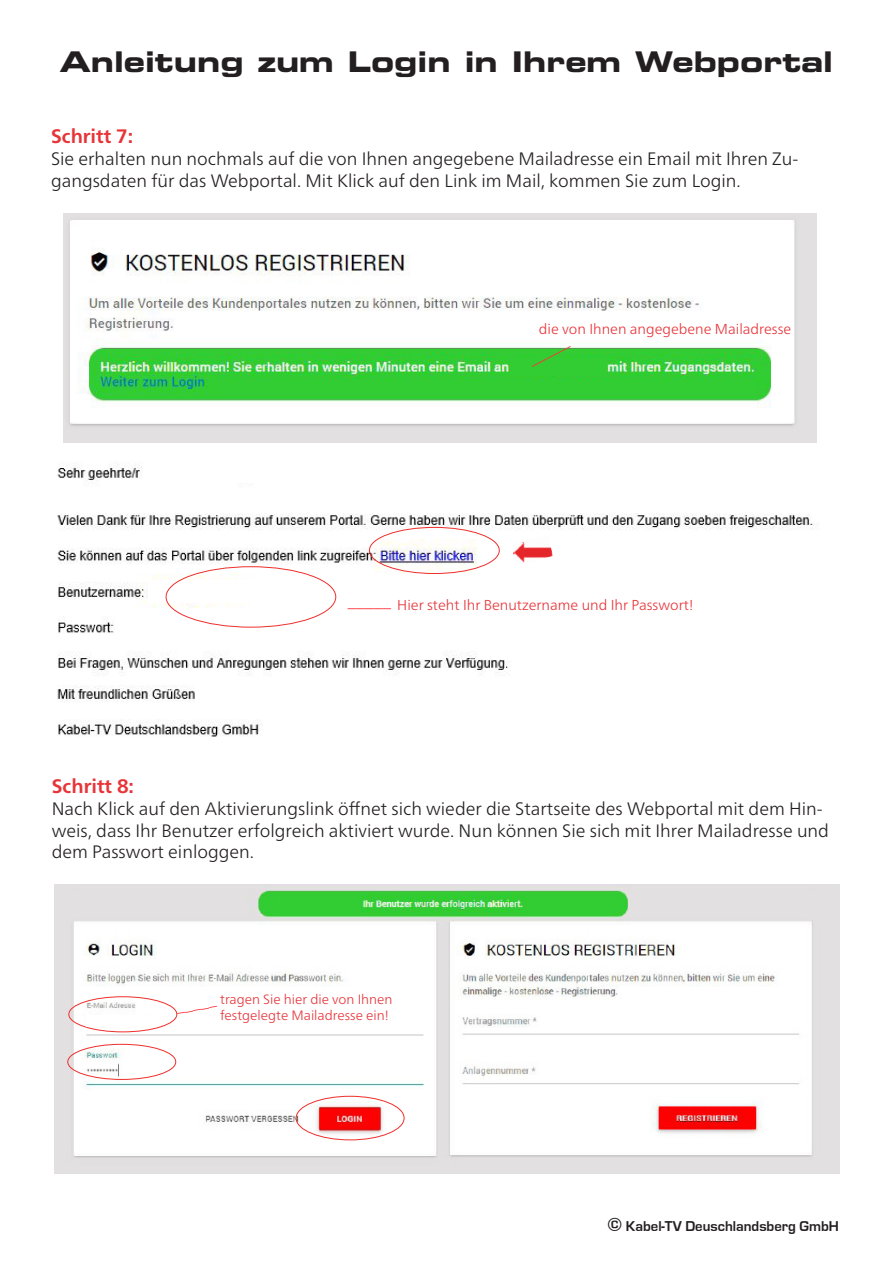
<style>
.page{position:relative;width:893px;height:1263px;background:#fff}
.page>*{position:absolute;margin:0;border:0;box-sizing:border-box;transform-origin:0 0}
.t1{font:28.5px "Eurostile LT Std Bold Ex 2";color:#231f20}
.t2{font:700 19.5px "Frutiger Neue LT Pro";color:#e73439}
.t3{font:300 18px/21.6px "Frutiger Neue LT Pro";color:#231f20}
.t4{font:17.25px "Minion Pro";color:#fd3439}
.t5{font:16.2px "Minion Pro";color:#fd3439}
.t6{font:700 14.7px "Eurostile";color:#231f20}
.t7{font:300 14.4px "Frutiger Neue LT Pro";color:#e73439}
.t8{font:300 13.5px/16.2px "Frutiger Neue LT Pro";color:#e73439}
.s1{font-size:19.65px}
</style>
<div class="page">
<img style="left:57px;top:464px;width:757px;height:273px">
<div style="left:143px;top:461px;width:161px;height:22px;background:#fff"></div>
<div style="left:369px;top:527px;width:131px;height:47px;border:1px solid #ee2e2b;border-radius:50%"></div>
<div style="left:148px;top:580px;width:148px;height:22px;background:#fff"></div>
<div style="left:116px;top:612px;width:148px;height:22px;background:#fff"></div>
<img style="left:511px;top:535px;width:42px;height:31px">
<img style="left:55px;top:884px;width:784px;height:289px">
<div style="left:69px;top:996px;width:108px;height:36px;border:1px solid #ee2e2b;border-radius:50%"></div>
<div style="left:68px;top:1044px;width:108px;height:36px;border:1px solid #ee2e2b;border-radius:50%"></div>
<div style="left:296px;top:1096px;width:108px;height:44px;border:1px solid #ee2e2b;border-radius:50%"></div>
<div style="left:87px;top:1015px;width:71px;height:11px;background:#fff"></div>
<img style="left:64px;top:213px;width:753px;height:229px">
<div style="left:510px;top:359px;width:97px;height:17px;background:#32cd33"></div>
<h1 class="t1" style="left:60px;top:42px;width:775px">Anleitung zum Login in Ihrem Webportal</h1>
<p class="t2" style="left:51px;top:125px;width:84px">Schritt 7:</p>
<p class="t3" style="left:51px;top:148px;width:749px">Sie erhalten nun nochmals auf die von Ihnen angegebene Mailadresse ein Email mit Ihren Zu&shy;gangsdaten für das Webportal. Mit Klick auf den Link im Mail, kommen Sie zum Login.</p>
<p class="t7" style="left:539px;top:321px;width:254px">die von Ihnen angegebene Mailadresse</p>
<p class="t4" style="left:523px;top:350px;width:45px;rotate:-28deg">_____</p>
<p class="t7" style="left:348px;top:596px;width:347px"><sup>_____</sup> Hier steht Ihr Benutzername und Ihr Passwort!</p>
<p class="t2" style="left:52px;top:775px;width:84px">Schritt 8:</p>
<p class="t3" style="left:52px;top:798px;width:779px">Nach Klick auf den Aktivierungslink öffnet sich wieder die Startseite des Webportal mit dem Hin&shy;weis, dass Ihr Benutzer erfolgreich aktiviert wurde. Nun können Sie sich mit Ihrer Mailadresse und dem Passwort einloggen.</p>
<p class="t8" style="left:220px;top:990px;width:174px">tragen Sie hier die von Ihnen festgelegte Mailadresse ein!</p>
<p class="t5" style="left:174px;top:996px;width:42px;rotate:-10deg">_____</p>
<p class="t6" style="left:608px;top:1218px;width:233px"><span class="s1">©</span> Kabel-TV Deuschlandsberg GmbH</p>
</div>
